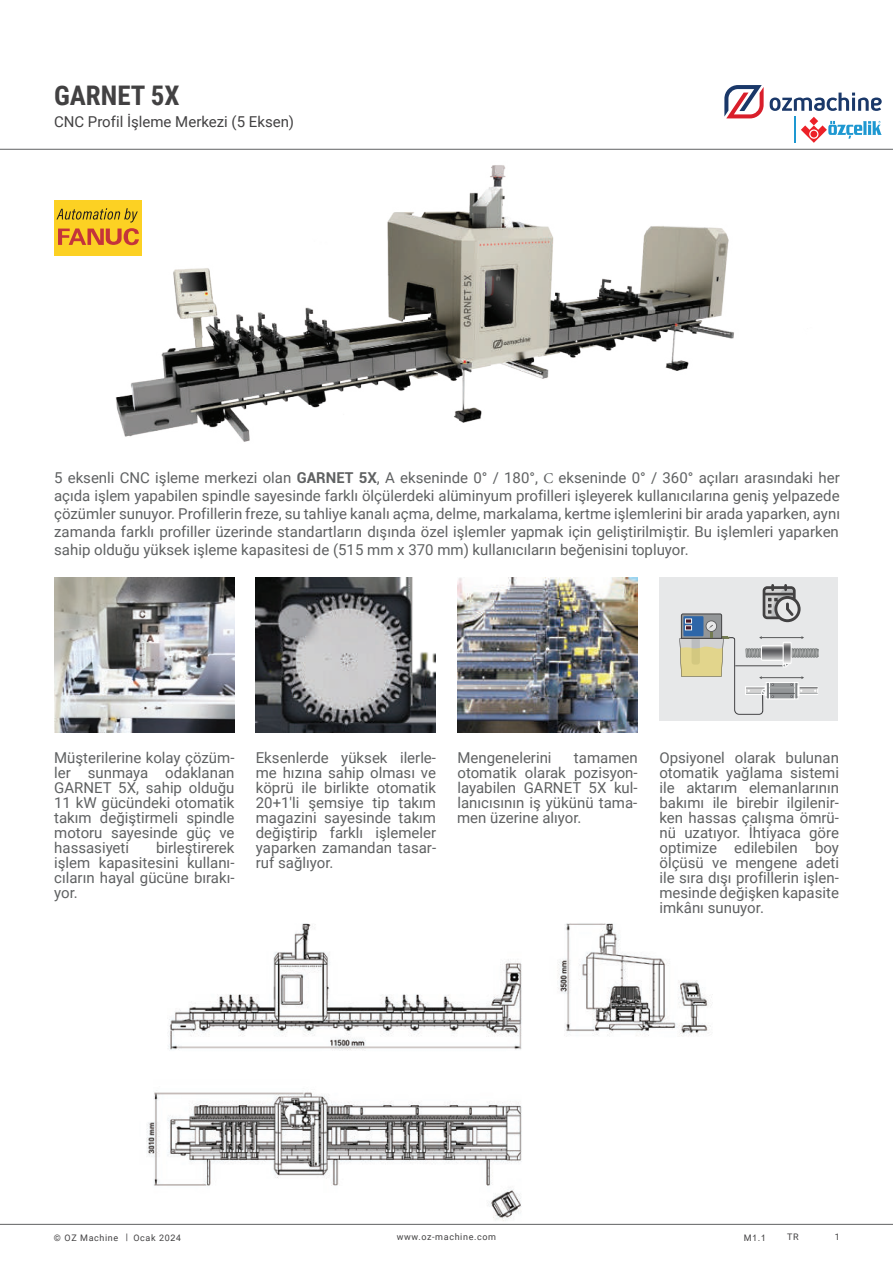
<style>
.page{position:relative;width:893px;height:1263px;background:#fff}
.page>*{position:absolute;margin:0;border:0;box-sizing:border-box;transform-origin:0 0}
.t1{font:700 27px "Roboto Condensed";color:#424142}
.t2{font:15px/15px "Roboto";color:#5f6162;text-align:justify}
.t3{font:15px "Roboto";color:#424142}
.t4{font:9px "Roboto";letter-spacing:.07em;color:#424142}
.t5{font:9px "Arial";color:#424142}
.s1{font-weight:700}
.s2{font-family:"Minion Pro"}
.s3{font-family:"Arial"}
.s4{font-family:"Roboto"}
</style>
<div class="page">
<img style="left:30px;top:103px;width:783px;height:339px">
<img style="left:146px;top:923px;width:567px;height:298px">
<hr style="left:0;top:149px;width:893px;height:1px;background:#5f6162">
<hr style="left:0;top:1224px;width:893px;height:1px;background:#5f6162">
<div style="left:54px;top:200px;width:88px;height:56px;background:#fcd123"></div>
<svg style="left:56px;top:208px;width:83px;height:37px"></svg>
<img style="left:54px;top:577px;width:180px;height:155px">
<img style="left:457px;top:577px;width:180px;height:155px">
<div style="left:659px;top:577px;width:179px;height:144px;background:#e7e8e9"></div>
<svg style="left:680px;top:584px;width:139px;height:131px"></svg>
<img style="left:256px;top:577px;width:180px;height:155px">
<svg style="left:794px;top:117px;width:1px;height:26px"></svg>
<svg style="left:770px;top:93px;width:112px;height:18px"></svg>
<svg style="left:724px;top:85px;width:40px;height:33px"></svg>
<svg style="left:801px;top:117px;width:81px;height:26px"></svg>
<h1 class="t1" style="left:54px;top:76px;width:127px">GARNET 5X</h1>
<p class="t3" style="left:54px;top:111px;width:242px">CNC Profil İşleme Merkezi (5 Eksen)</p>
<p class="t2" style="left:54px;top:468px;width:787px;line-height:18px">5 eksenli CNC işleme merkezi olan <span class="s1">GARNET 5X</span>, A ekseninde 0° / 180°, <span class="s2">C</span> ekseninde 0° / 360° açıları arasındaki her açıda işlem yapabilen spindle sayesinde farklı ölçülerdeki alüminyum profilleri işleyerek kullanıcılarına geniş yelpazede çözümler sunuyor. Profillerin freze, su tahliye kanalı açma, delme, markalama, kertme işlemlerini bir arada yaparken, aynı zamanda farklı profiller üzerinde standartların dışında özel işlemler yapmak için geliştirilmiştir. Bu işlemleri yaparken sahip olduğu yüksek işleme kapasitesi de (515 mm x 370 mm) kullanıcıların beğenisini topluyor.</p>
<p class="t2" style="left:54px;top:749px;width:182px">Müşterilerine kolay çözüm&shy;ler sunmaya odaklanan GARNET 5X, sahip olduğu 11 kW gücündeki otomatik takım değiştirmeli spindle motoru sayesinde güç ve hassasiyeti</p>
<p class="t2" style="left:54px;top:839px;width:182px;text-indent:102px">birleştirerek işlem kapasitesini kullanı&shy;cıların hayal gücüne bırakı&shy;yor.</p>
<p class="t2" style="left:457px;top:749px;width:182px;text-indent:117px">tamamen otomatik olarak pozisyon&shy;layabilen GARNET 5X kul&shy;lanıcısının iş yükünü tama&shy;men üzerine alıyor.</p>
<p class="t2" style="left:659px;top:749px;width:181px">Opsiyonel olarak bulunan otomatik yağlama sistemi ile aktarım elemanlarının bakımı ile birebir ilgilenir&shy;ken hassas çalışma ömrü&shy;nü uzatıyor. İhtiyaca göre optimize edilebilen boy ölçüsü ve mengene adeti ile sıra dışı profillerin işlen&shy;mesinde değişken kapasite imkânı sunuyor.</p>
<p class="t2" style="left:256px;top:749px;width:182px">Eksenlerde yüksek ilerle&shy;me hızına sahip olması ve köprü ile birlikte otomatik 20+1'li şemsiye tip takım magazini sayesinde takım değiştirip farklı işlemeler yaparken zamandan tasar&shy;ruf sağlıyor.</p>
<p class="t2" style="left:457px;top:749px;width:96px">Mengenelerini</p>
<p class="t4" style="left:54px;top:1231px;width:129px">© OZ Machine | Ocak 2<span class="s3">024</span></p>
<p class="t4" style="left:397px;top:1231px;width:101px">www.oz-machine.com</p>
<p class="t5" style="left:744px;top:1231px;width:24px"><span class="s4">M</span>1.1</p>
<p class="t4" style="left:787px;top:1231px;width:13px">TR</p>
<p class="t4" style="left:835px;top:1231px;width:7px">1</p>
</div>
